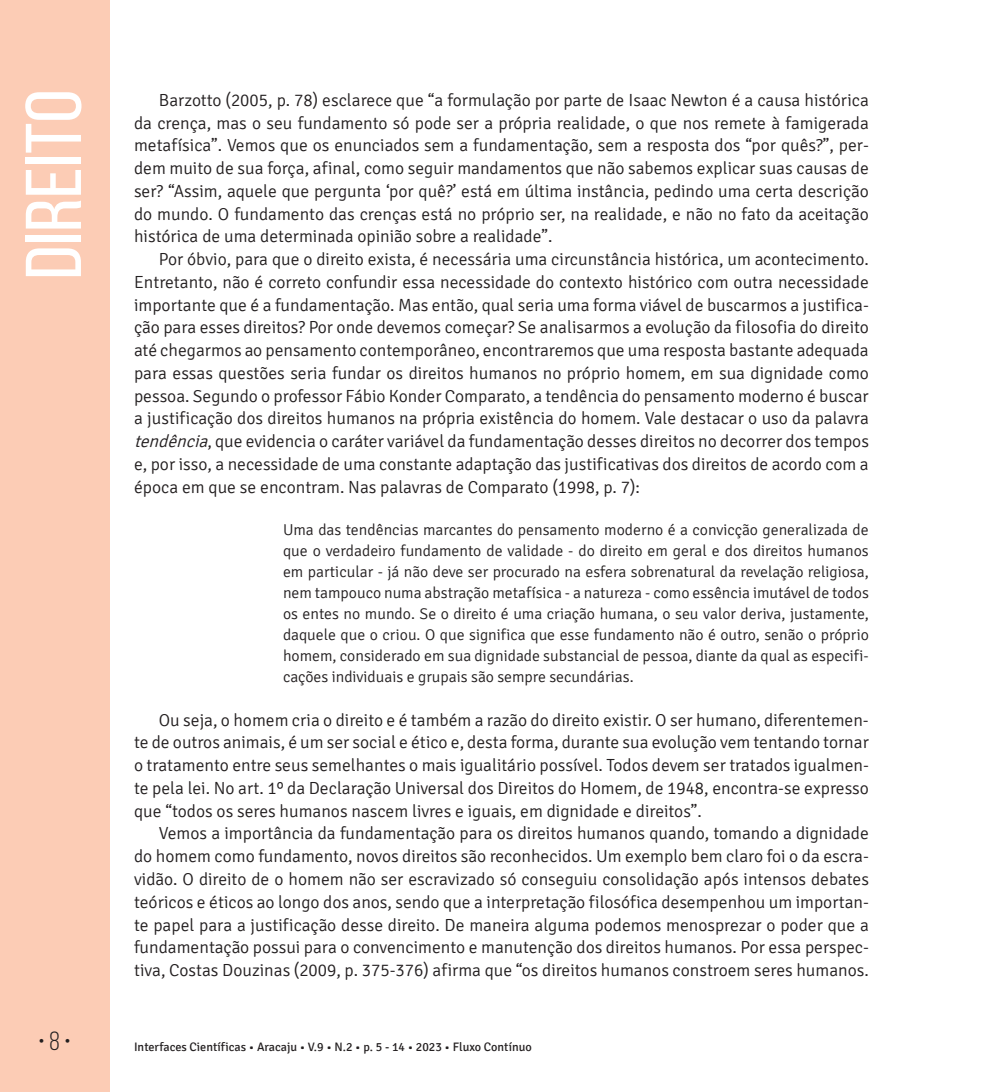
<style>
.page{position:relative;width:993px;height:1092px;background:#fff}
.page>*{position:absolute;margin:0;border:0;box-sizing:border-box;transform-origin:0 0}
.t1{font:78.75px "Bebas Neue";color:#fff;scale:1.09 1}
.t2{font:26.25px "Bebas Neue";color:#231f20}
.t3{font:300 17.5px/22.8px "Signika";color:#231f20;text-align:justify}
.t4{font:300 15.75px/21px "Signika";color:#231f20;text-align:justify}
.t5{font:12.25px "Signika";color:#231f20}
.s1{font-style:italic}
</style>
<div class="page">
<div style="left:0;top:0;width:109px;height:1091px;background:#fcccb5"></div>
<h1 class="t1" style="left:11px;top:279px;width:176px;rotate:-90deg">Direito</h1>
<p class="t3" style="left:134px;top:89px;width:736px;text-indent:25px">Barzotto (2005, p. 78) esclarece que “a formulação por parte de Isaac Newton é a causa histórica da crença, mas o seu fundamento só pode ser a própria realidade, o que nos remete à famigerada metafísica”. Vemos que os enunciados sem a fundamentação, sem a resposta dos “por quês?”, per&shy;dem muito de sua força, afinal, como seguir mandamentos que não sabemos explicar suas causas de ser? “Assim, aquele que pergunta ‘por quê?’ está em última instância, pedindo uma certa descrição do mundo. O fundamento das crenças está no próprio ser, na realidade, e não no fato da aceitação histórica de uma determinada opinião sobre a realidade”.</p>
<p class="t3" style="left:134px;top:248px;width:736px;text-indent:25px">Por óbvio, para que o direito exista, é necessária uma circunstância histórica, um acontecimento.<br>Entretanto, não é correto confundir essa necessidade do contexto histórico com outra necessidade importante que é a fundamentação. Mas então, qual seria uma forma viável de buscarmos a justifica&shy;ção para esses direitos? Por onde devemos começar? Se analisarmos a evolução da filosofia do direito até chegarmos ao pensamento contemporâneo, encontraremos que uma resposta bastante adequada para essas questões seria fundar os direitos humanos no próprio homem, em sua dignidade como pessoa. Segundo o professor Fábio Konder Comparato, a tendência do pensamento moderno é buscar a justificação dos direitos humanos na própria existência do homem. Vale destacar o uso da palavra <span class="s1">tendência</span>, que evidencia o caráter variável da fundamentação desses direitos no decorrer dos tempos e, por isso, a necessidade de uma constante adaptação das justificativas dos direitos de acordo com a época em que se encontram. Nas palavras de Comparato (1998, p. 7):</p>
<p class="t4" style="left:283px;top:519px;width:587px">Uma das tendências marcantes do pensamento moderno é a convicção generalizada de que o verdadeiro fundamento de validade - do direito em geral e dos direitos humanos em particular - já não deve ser procurado na esfera sobrenatural da revelação religiosa, nem tampouco numa abstração metafísica - a natureza - como essência imutável de todos os entes no mundo. Se o direito é uma criação humana, o seu valor deriva, justamente, daquele que o criou. O que significa que esse fundamento não é outro, senão o próprio homem, considerado em sua dignidade substancial de pessoa, diante da qual as especifi&shy;cações individuais e grupais são sempre secundárias.</p>
<p class="t3" style="left:134px;top:708px;width:736px;text-indent:25px">Ou seja, o homem cria o direito e é também a razão do direito existir. O ser humano, diferentemen&shy;te de outros animais, é um ser social e ético e, desta forma, durante sua evolução vem tentando tornar o tratamento entre seus semelhantes o mais igualitário possível. Todos devem ser tratados igualmen&shy;te pela lei. No art. 1º da Declaração Universal dos Direitos do Homem, de 1948, encontra-se expresso que “todos os seres humanos nascem livres e iguais, em dignidade e direitos”.</p>
<p class="t3" style="left:134px;top:822px;width:736px;text-indent:25px">Vemos a importância da fundamentação para os direitos humanos quando, tomando a dignidade do homem como fundamento, novos direitos são reconhecidos. Um exemplo bem claro foi o da escra&shy;vidão. O direito de o homem não ser escravizado só conseguiu consolidação após intensos debates teóricos e éticos ao longo dos anos, sendo que a interpretação filosófica desempenhou um importan&shy;te papel para a justificação desse direito. De maneira alguma podemos menosprezar o poder que a fundamentação possui para o convencimento e manutenção dos direitos humanos. Por essa perspec&shy;tiva, Costas Douzinas (2009, p. 375-376) afirma que “os direitos humanos constroem seres humanos.</p>
<h2 class="t2" style="left:38px;top:1026px;width:35px">• 8 •</h2>
<p class="t5" style="left:134px;top:1040px;width:399px">Interfaces Científicas • Aracaju • V.9 • N.2 • p. 5 - 14 • 2023 • Fluxo Contínuo</p>
</div>
